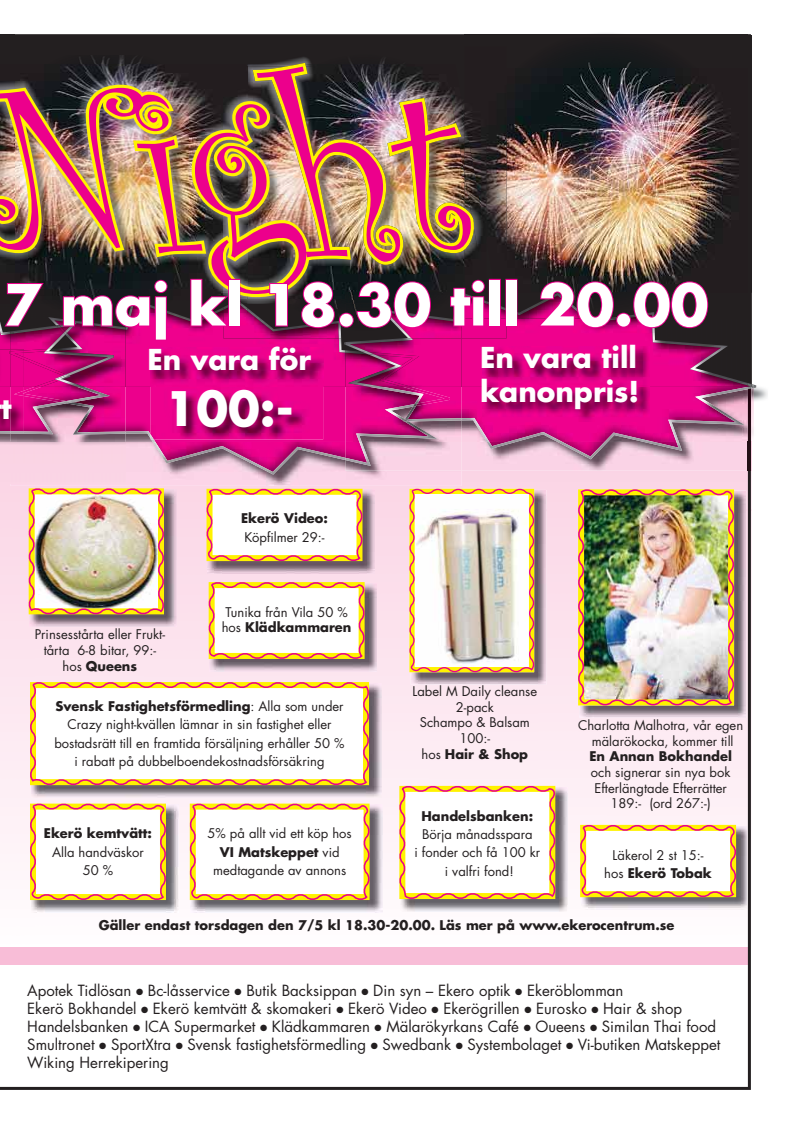
<style>
.page{position:relative;width:794px;height:1126px;background:#fff}
.page>*{position:absolute;margin:0;border:0;box-sizing:border-box;transform-origin:0 0}
.t1{font:italic 241.5px "Curlz";color:#ec008c;scale:.96 1}
.t2{font:700 55px "Futura";color:#fff}
.t3{font:700 46.3px "Futura";color:#fff}
.t4{font:700 28px/33.6px "Futura";color:#fff}
.t5{font:15px/18px "Futura";color:#231f20}
.t6{font:13px/15.6px "Futura";color:#231f20;text-align:center}
.t7{font:700 13px "Futura";color:#231f20}
.s1{font-weight:700}
</style>
<div class="page">
<img style="left:0;top:34px;width:751px;height:1055px">
<img style="left:754px;top:385px;width:14px;height:16px">
<img style="left:751px;top:389px;width:3px;height:53px">
<svg style="left:751px;top:442px;width:1px;height:28px"></svg>
<img style="left:747px;top:293px;width:5px;height:90px">
<img style="left:461px;top:389px;width:290px;height:81px">
<img style="left:345px;top:442px;width:116px;height:28px">
<img style="left:437px;top:421px;width:24px;height:21px">
<img style="left:345px;top:386px;width:20px;height:56px">
<img style="left:345px;top:357px;width:3px;height:29px">
<img style="left:345px;top:442px;width:26px;height:24px">
<img style="left:356px;top:404px;width:81px;height:38px">
<img style="left:654px;top:293px;width:93px;height:25px">
<img style="left:461px;top:318px;width:287px;height:69px">
<img style="left:450px;top:386px;width:11px;height:20px">
<img style="left:419px;top:357px;width:42px;height:29px">
<img style="left:423px;top:386px;width:27px;height:20px">
<img style="left:401px;top:357px;width:18px;height:29px">
<img style="left:487px;top:442px;width:195px;height:17px">
<img style="left:461px;top:387px;width:287px;height:55px">
<img style="left:586px;top:318px;width:162px;height:67px">
<img style="left:518px;top:293px;width:136px;height:25px">
<img style="left:423px;top:406px;width:38px;height:15px">
<img style="left:365px;top:386px;width:58px;height:35px">
<img style="left:348px;top:357px;width:53px;height:29px">
<img style="left:404px;top:403px;width:13px;height:18px">
<img style="left:361px;top:357px;width:41px;height:10px">
<svg style="left:748px;top:383px;width:8px;height:6px"></svg>
<img style="left:483px;top:346px;width:166px;height:75px">
<div style="left:0;top:442px;width:125px;height:41px;background:#fad4e4"></div>
<img style="left:24px;top:434px;width:101px;height:8px">
<img style="left:110px;top:386px;width:15px;height:16px">
<img style="left:24px;top:402px;width:101px;height:32px">
<img style="left:114px;top:357px;width:11px;height:22px">
<img style="left:0;top:357px;width:10px;height:74px">
<img style="left:10px;top:386px;width:50px;height:46px">
<img style="left:24px;top:357px;width:42px;height:45px">
<img style="left:66px;top:386px;width:44px;height:16px">
<img style="left:44px;top:357px;width:70px;height:29px">
<svg style="left:60px;top:401px;width:13px;height:2px"></svg>
<img style="left:45px;top:357px;width:32px;height:23px">
<img style="left:10px;top:359px;width:14px;height:27px">
<svg style="left:14px;top:390px;width:10px;height:6px"></svg>
<img style="left:10px;top:357px;width:14px;height:2px">
<svg style="left:0;top:431px;width:24px;height:11px"></svg>
<img style="left:0;top:63px;width:518px;height:294px">
<svg style="left:536px;top:280px;width:40px;height:48px;background:#930e5c"></svg>
<div style="left:576px;top:281px;width:38px;height:47px;border:2px solid #ec008c;border-radius:50%"></div>
<div style="left:587px;top:291px;width:16px;height:27px;border:2px solid #ec008c;border-radius:50%"></div>
<div style="left:616px;top:313px;width:15px;height:14px;border:2px solid #ec008c;border-radius:50%"></div>
<div style="left:633px;top:281px;width:37px;height:47px;border:2px solid #ec008c;border-radius:50%"></div>
<div style="left:644px;top:291px;width:15px;height:27px;border:2px solid #ec008c;border-radius:50%"></div>
<div style="left:671px;top:281px;width:37px;height:47px;border:2px solid #ec008c;border-radius:50%"></div>
<div style="left:681px;top:291px;width:16px;height:27px;border:2px solid #ec008c;border-radius:50%"></div>
<p class="t1" style="left:-15px;top:0;width:572px">Night</p>
<p class="t2" style="left:4px;top:280px;width:706px">7 maj kl 18.30 till 20.00</p>
<p class="t4" style="left:1px;top:394px;width:12px">t</p>
<p class="t4" style="left:147px;top:345px;width:165px">En vara för</p>
<p class="t3" style="left:165px;top:387px;width:131px">100:-</p>
<p class="t4" style="left:480px;top:343px;width:161px">En vara till kanonpris!</p>
<p class="t6" style="left:35px;top:628px;width:132px">Prinsesstårta eller Frukt&shy;tårta 6-8 bitar, 99:- hos <span class="s1">Queens</span></p>
<p class="t6" style="left:241px;top:510px;width:88px;line-height:18.4px;text-align:left"><span class="s1">Ekerö Video:<br></span>Köpfilmer 29:-</p>
<p class="t6" style="left:222px;top:605px;width:131px;text-align:left">Tunika från Vila 50 % hos <span class="s1">Klädkammaren</span></p>
<p class="t6" style="left:54px;top:697px;width:292px;line-height:18.4px"><span class="s1">Svensk Fastighetsförmedling</span>: Alla som under Crazy night-kvällen lämnar in sin fastighet eller bostadsrätt till en framtida försäljning erhåller 50 % i rabatt på dubbelboendekostnadsförsäkring</p>
<p class="t6" style="left:44px;top:825px;width:110px;line-height:18.4px"><span class="s1">Ekerö kemtvätt:<br></span>Alla handväskor<br>50 %</p>
<p class="t6" style="left:208px;top:825px;width:146px;line-height:18.4px">5% på allt vid ett köp hos<br><span class="s1">VI Matskeppet</span> vid medtagande av annons</p>
<p class="t6" style="left:412px;top:684px;width:126px">Label M Daily cleanse<br>2-pack<br>Schampo &amp; Balsam<br>100:-<br>hos <span class="s1">Hair &amp; Shop</span></p>
<p class="t6" style="left:414px;top:807px;width:127px;line-height:18.4px"><span class="s1">Handelsbanken:<br></span>Börja månadsspara<br>i fonder och få 100 kr i valfri fond!</p>
<p class="t6" style="left:578px;top:718px;width:167px">Charlotta Malhotra, vår egen mälarökocka, kommer till<br><span class="s1">En Annan Bokhandel </span>och signerar sin nya bok<br>Efterlängtade Efterrätter<br>189:- (ord 267:-)</p>
<p class="t6" style="left:604px;top:846px;width:109px;line-height:18.4px">Läkerol 2 st 15:- hos <span class="s1">Ekerö Tobak</span></p>
<p class="t7" style="left:99px;top:919px;width:577px">Gäller endast torsdagen den 7/5 kl 18.30-20.00. Läs mer på www.ekerocentrum.se</p>
<p class="t5" style="left:27px;top:982px;width:694px">Apotek Tidlösan ● Bc-låsservice ● Butik Backsippan ● Din syn – Ekero optik ● Ekeröblomman<br>Ekerö Bokhandel ● Ekerö kemtvätt &amp; skomakeri ● Ekerö Video ● Ekerögrillen ● Eurosko ● Hair &amp; shop Handelsbanken ● ICA Supermarket ● Klädkammaren ● Mälarökyrkans Café ● Oueens ● Similan Thai food Smultronet ● SportXtra ● Svensk fastighetsförmedling ● Swedbank ● Systembolaget ● Vi-butiken Matskeppet Wiking Herrekipering</p>
</div>
